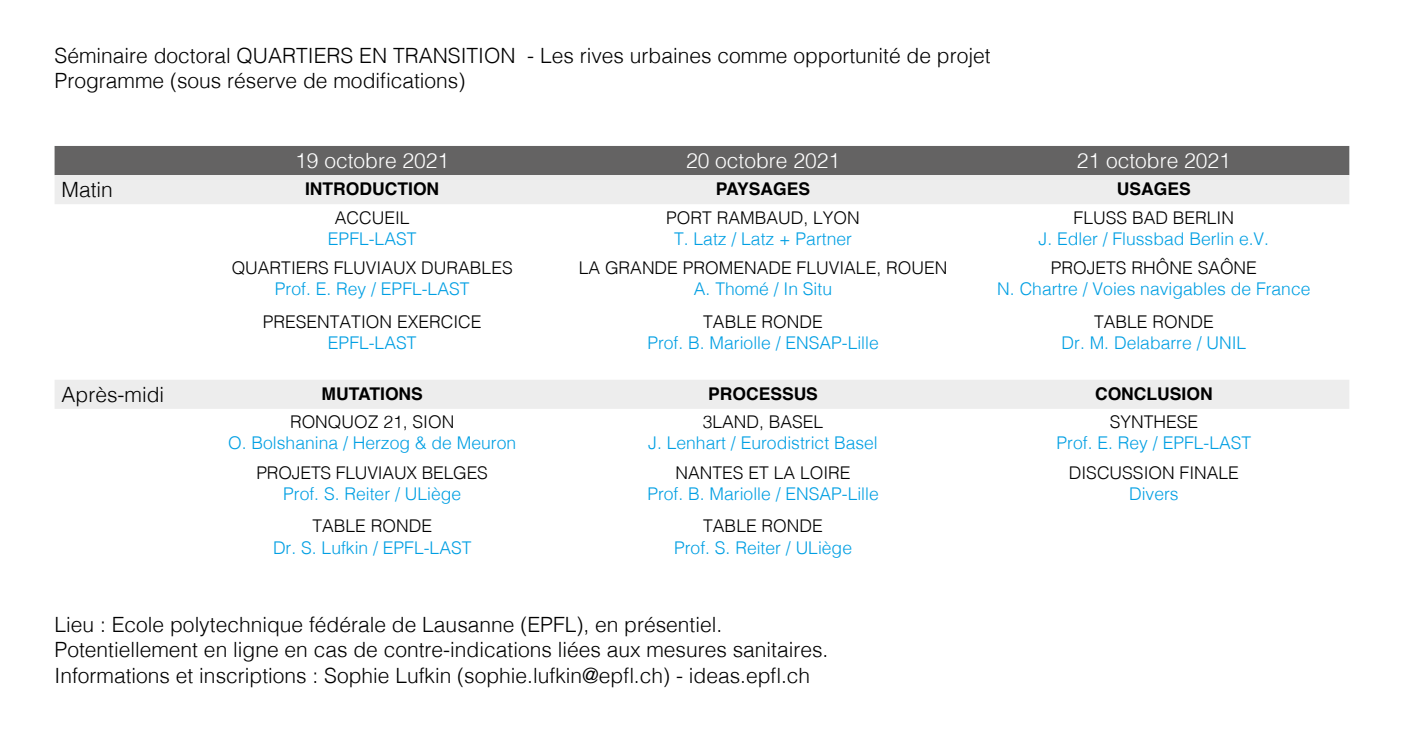
<style>
.page{position:relative;width:1414px;height:735px;background:#fff}
.page>*{position:absolute;margin:0;border:0;box-sizing:border-box;transform-origin:0 0}
.t1{font:300 21px/25.2px "Helvetica";color:#000}
.t2{font:300 21px "Helvetica";color:#fff}
.t3{font:300 17.5px "Helvetica";color:#009fe3}
.t4{font:300 17.5px "Helvetica";color:#000}
.t5{font:700 17.5px "Helvetica";color:#000}
</style>
<div class="page">
<svg style="left:55px;top:146px;width:1294px;height:58px;background:#a8a8a8"></svg>
<div style="left:55px;top:380px;width:1294px;height:28px;background:#ededed"></div>
<p class="t1" style="left:55px;top:42px;width:937px">Séminaire doctoral QUARTIERS EN TRANSITION - Les rives urbaines comme opportunité de projet<br>Programme (sous réserve de modifications)</p>
<p class="t2" style="left:295px;top:143px;width:156px">19 octobre 2021</p>
<p class="t2" style="left:686px;top:143px;width:156px">20 octobre 2021</p>
<p class="t2" style="left:1077px;top:143px;width:156px">21 octobre 2021</p>
<p class="t1" style="left:62px;top:175px;width:53px">Matin</p>
<p class="t5" style="left:305px;top:175px;width:136px">INTRODUCTION</p>
<p class="t5" style="left:716px;top:175px;width:96px">PAYSAGES</p>
<p class="t5" style="left:1117px;top:175px;width:75px">USAGES</p>
<p class="t4" style="left:335px;top:202px;width:76px">ACCUEIL</p>
<p class="t3" style="left:328px;top:223px;width:90px">EPFL-LAST</p>
<p class="t4" style="left:666px;top:202px;width:195px">PORT RAMBAUD, LYON</p>
<p class="t3" style="left:674px;top:223px;width:179px">T. Latz / Latz + Partner</p>
<p class="t4" style="left:1073px;top:202px;width:162px">FLUSS BAD BERLIN</p>
<p class="t3" style="left:1038px;top:223px;width:232px">J. Edler / Flussbad Berlin e.V.</p>
<p class="t4" style="left:232px;top:253px;width:283px">QUARTIERS FLUVIAUX DURABLES</p>
<p class="t3" style="left:275px;top:274px;width:196px">Prof. E. Rey / EPFL-LAST</p>
<p class="t4" style="left:263px;top:306px;width:220px">PRESENTATION EXERCICE</p>
<p class="t3" style="left:328px;top:327px;width:90px">EPFL-LAST</p>
<p class="t4" style="left:579px;top:253px;width:370px">LA GRANDE PROMENADE FLUVIALE, ROUEN</p>
<p class="t3" style="left:694px;top:274px;width:140px">A. Thomé / In Situ</p>
<p class="t4" style="left:703px;top:306px;width:121px">TABLE RONDE</p>
<p class="t3" style="left:647px;top:327px;width:233px">Prof. B. Mariolle / ENSAP-Lille</p>
<p class="t4" style="left:1051px;top:253px;width:208px">PROJETS RHÔNE SAÔNE</p>
<p class="t3" style="left:997px;top:274px;width:315px">N. Chartre / Voies navigables de France</p>
<p class="t4" style="left:1094px;top:306px;width:121px">TABLE RONDE</p>
<p class="t3" style="left:1061px;top:327px;width:186px">Dr. M. Delabarre / UNIL</p>
<p class="t1" style="left:62px;top:380px;width:104px">Après-midi</p>
<p class="t5" style="left:321px;top:379px;width:103px">MUTATIONS</p>
<p class="t5" style="left:708px;top:379px;width:111px">PROCESSUS</p>
<p class="t5" style="left:1095px;top:379px;width:119px">CONCLUSION</p>
<p class="t4" style="left:290px;top:407px;width:166px">RONQUOZ 21, SION</p>
<p class="t3" style="left:228px;top:428px;width:289px">O. Bolshanina / Herzog &amp; de Meuron</p>
<p class="t4" style="left:703px;top:407px;width:122px">3LAND, BASEL</p>
<p class="t3" style="left:648px;top:428px;width:231px">J. Lenhart / Eurodistrict Basel</p>
<p class="t4" style="left:1109px;top:407px;width:90px">SYNTHESE</p>
<p class="t3" style="left:1056px;top:428px;width:196px">Prof. E. Rey / EPFL-LAST</p>
<p class="t4" style="left:256px;top:457px;width:233px">PROJETS FLUVIAUX BELGES</p>
<p class="t3" style="left:283px;top:478px;width:179px">Prof. S. Reiter / ULiège</p>
<p class="t4" style="left:312px;top:511px;width:121px">TABLE RONDE</p>
<p class="t3" style="left:273px;top:532px;width:200px">Dr. S. Lufkin / EPFL-LAST</p>
<p class="t4" style="left:675px;top:457px;width:177px">NANTES ET LA LOIRE</p>
<p class="t3" style="left:647px;top:478px;width:233px">Prof. B. Mariolle / ENSAP-Lille</p>
<p class="t4" style="left:703px;top:511px;width:121px">TABLE RONDE</p>
<p class="t3" style="left:674px;top:532px;width:179px">Prof. S. Reiter / ULiège</p>
<p class="t1" style="left:55px;top:610px;width:775px">Lieu : Ecole polytechnique fédérale de Lausanne (EPFL), en présentiel.<br>Potentiellement en ligne en cas de contre-indications liées aux mesures sanitaires.<br>Informations et inscriptions : Sophie Lufkin (sophie.lufkin@epfl.ch) - ideas.epfl.ch</p>
<p class="t4" style="left:1069px;top:457px;width:172px">DISCUSSION FINALE</p>
<p class="t3" style="left:1129px;top:478px;width:51px">Divers</p>
</div>
